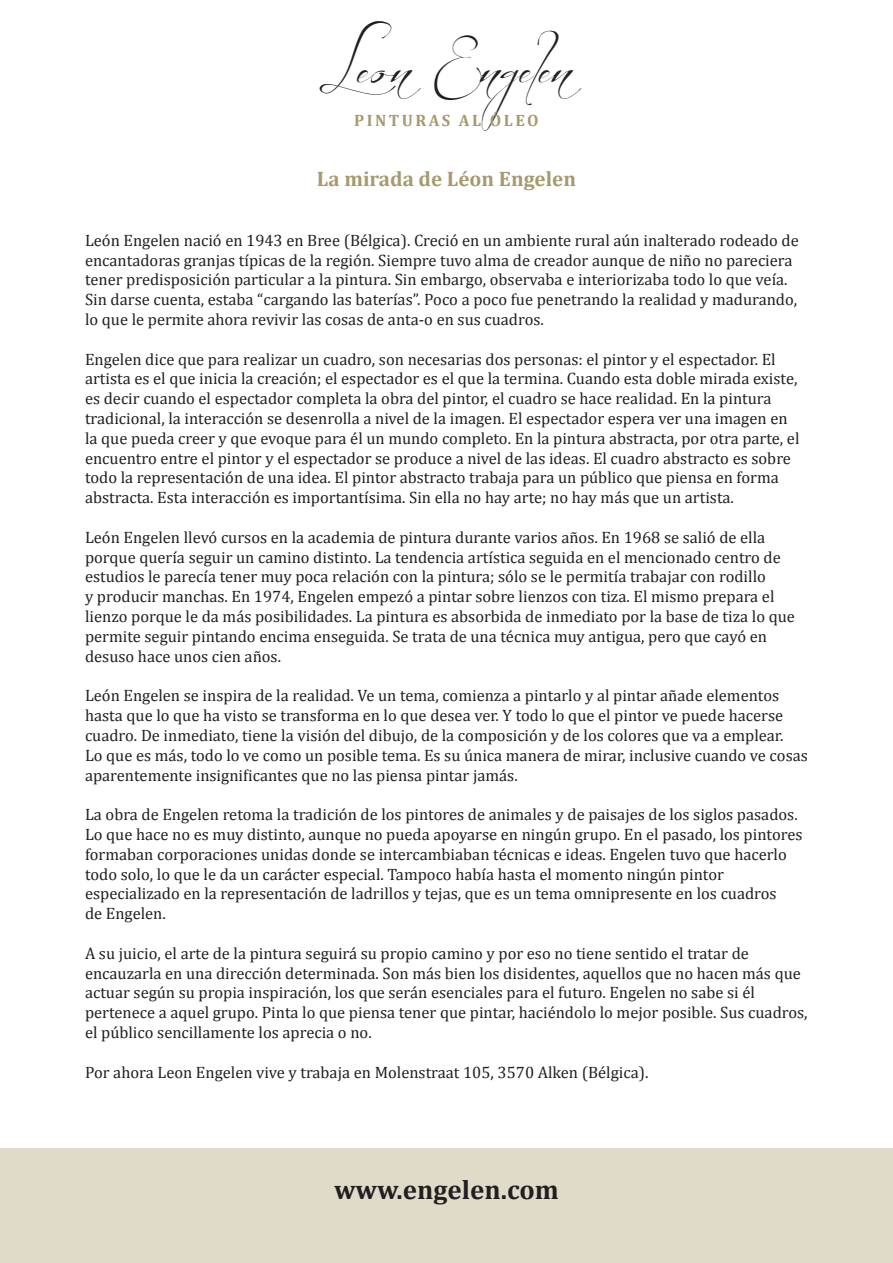
<style>
.page{position:relative;width:893px;height:1263px;background:#fff}
.page>*{position:absolute;margin:0;border:0;box-sizing:border-box;transform-origin:0 0}
.t1{font:36px "Beforethe Rain";color:#231f20}
.Tekst{font:700 27px "Cambria";color:#231f20}
.Tekst-2{font:700 21px "Cambria";color:#a7996e}
.Tekst-3{font:16.5px/19.8px "Cambria";color:#231f20}
.t2{font:700 16.5px "Cambria";letter-spacing:.15em;color:#a7996e}
</style>
<div class="page">
<div style="left:0;top:1148px;width:893px;height:115px;background:#e0dac9"></div>
<p class="t1" style="left:320px;top:49px;width:255px">Leon Engelen</p>
<p class="t2" style="left:354px;top:108px;width:186px">PINTURAS AL ÓLEO</p>
<p class="Tekst-2" style="left:317px;top:164px;width:261px">La mirada de Léon Engelen</p>
<p class="Tekst-3" style="left:85px;top:230px;width:715px">León Engelen nació en 1943 en Bree (Bélgica). Creció en un ambiente rural aún inalterado rodeado de encantadoras granjas típicas de la región. Siempre tuvo alma de creador aunque de niño no pareciera tener predisposición particular a la pintura. Sin embargo, observaba e interiorizaba todo lo que veía.<br>Sin darse cuenta, estaba “cargando las baterías”. Poco a poco fue penetrando la realidad y madurando, lo que le permite ahora revivir las cosas de anta-o en sus cuadros.</p>
<p class="Tekst-3" style="left:85px;top:349px;width:714px">Engelen dice que para realizar un cuadro, son necesarias dos personas: el pintor y el espectador. El artista es el que inicia la creación; el espectador es el que la termina. Cuando esta doble mirada existe, es decir cuando el espectador completa la obra del pintor, el cuadro se hace realidad. En la pintura</p>
<p class="Tekst-3" style="left:85px;top:408px;width:716px">tradicional, la interacción se desenrolla a nivel de la imagen. El espectador espera ver una imagen en la que pueda creer y que evoque para él un mundo completo. En la pintura abstracta, por otra parte, el encuentro entre el pintor y el espectador se produce a nivel de las ideas. El cuadro abstracto es sobre todo la representación de una idea. El pintor abstracto trabaja para un público que piensa en forma abstracta. Esta interacción es importantísima. Sin ella no hay arte; no hay más que un artista.</p>
<p class="Tekst-3" style="left:85px;top:527px;width:682px">León Engelen llevó cursos en la academia de pintura durante varios años. En 1968 se salió de ella</p>
<p class="Tekst-3" style="left:85px;top:547px;width:711px">porque quería seguir un camino distinto. La tendencia artística seguida en el mencionado centro de estudios le parecía tener muy poca relación con la pintura; sólo se le permitía trabajar con rodillo<br>y producir manchas. En 1974, Engelen empezó a pintar sobre lienzos con tiza. El mismo prepara el lienzo porque le da más posibilidades. La pintura es absorbida de inmediato por la base de tiza lo que permite seguir pintando encima enseguida. Se trata de una técnica muy antigua, pero que cayó en</p>
<p class="Tekst-3" style="left:85px;top:646px;width:198px">desuso hace unos cien años.</p>
<p class="Tekst-3" style="left:85px;top:686px;width:700px">León Engelen se inspira de la realidad. Ve un tema, comienza a pintarlo y al pintar añade elementos hasta que lo que ha visto se transforma en lo que desea ver. Y todo lo que el pintor ve puede hacerse cuadro. De inmediato, tiene la visión del dibujo, de la composición y de los colores que va a emplear.</p>
<p class="Tekst-3" style="left:85px;top:745px;width:724px">Lo que es más, todo lo ve como un posible tema. Es su única manera de mirar, inclusive cuando ve cosas aparentemente insignificantes que no las piensa pintar jamás.</p>
<p class="Tekst-3" style="left:85px;top:804px;width:719px">La obra de Engelen retoma la tradición de los pintores de animales y de paisajes de los siglos pasados.<br>Lo que hace no es muy distinto, aunque no pueda apoyarse en ningún grupo. En el pasado, los pintores formaban corporaciones unidas donde se intercambiaban técnicas e ideas. Engelen tuvo que hacerlo todo solo, lo que le da un carácter especial. Tampoco había hasta el momento ningún pintor</p>
<p class="Tekst-3" style="left:85px;top:884px;width:693px">especializado en la representación de ladrillos y tejas, que es un tema omnipresente en los cuadros</p>
<p class="Tekst-3" style="left:85px;top:903px;width:82px">de Engelen.</p>
<p class="Tekst-3" style="left:85px;top:943px;width:665px">A su juicio, el arte de la pintura seguirá su propio camino y por eso no tiene sentido el tratar de</p>
<p class="Tekst-3" style="left:85px;top:963px;width:717px">encauzarla en una dirección determinada. Son más bien los disidentes, aquellos que no hacen más que actuar según su propia inspiración, los que serán esenciales para el futuro. Engelen no sabe si él</p>
<p class="Tekst-3" style="left:85px;top:1002px;width:724px">pertenece a aquel grupo. Pinta lo que piensa tener que pintar, haciéndolo lo mejor posible. Sus cuadros, el público sencillamente los aprecia o no.</p>
<p class="Tekst-3" style="left:85px;top:1062px;width:565px">Por ahora Leon Engelen vive y trabaja en Molenstraat 105, 3570 Alken (Bélgica).</p>
<p class="Tekst" style="left:334px;top:1171px;width:226px">www.engelen.com</p>
</div>
